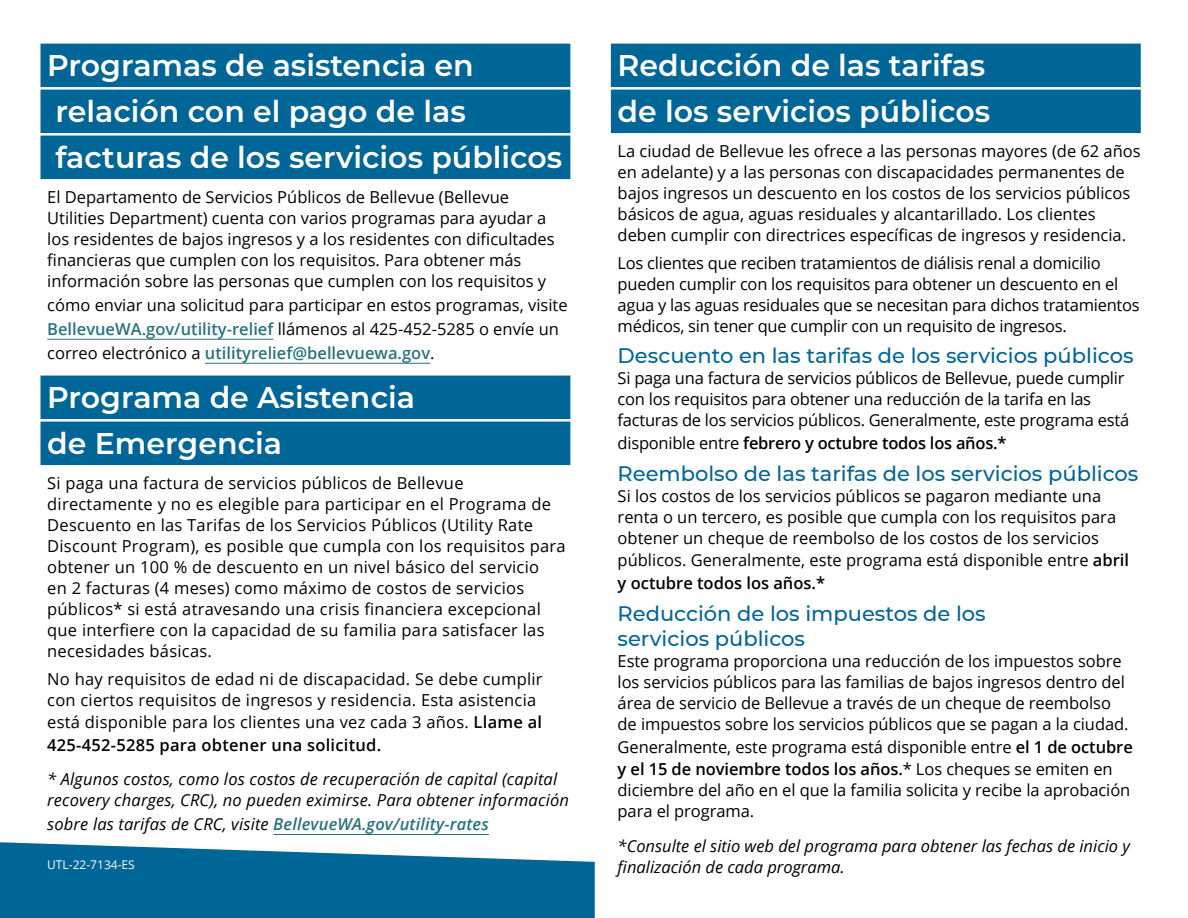
<style>
.page{position:relative;width:1188px;height:918px;background:#fff}
.page>*{position:absolute;margin:0;border:0;box-sizing:border-box;transform-origin:0 0}
.headlines-section{font:600 30px "Montserrat";color:#fff}
.subs{font:500 21px/25.2px "Montserrat";color:#006597}
.text{font:16.5px/21px "Open Sans";color:#000}
.text-2{font:italic 16.5px/21px "Open Sans";letter-spacing:.01em;color:#000}
.text-3{font:italic 600 16.5px "Open Sans";letter-spacing:.01em;color:#27737d}
.text-4{font:600 16.5px "Open Sans";letter-spacing:-.015em;color:#000}
.text-5{font:12px "Open Sans";color:#fff}
.s1{font-weight:600;color:#27737d}
.s2{font-weight:600}
.s3{font-weight:400;color:#000}
.s4{font-weight:400}
</style>
<div class="page">
<svg style="left:0;top:842px;width:595px;height:76px;background:#2179a4"></svg>
<div style="left:40px;top:44px;width:530px;height:43px;background:#006597"></div>
<div style="left:40px;top:90px;width:530px;height:43px;background:#006597"></div>
<div style="left:40px;top:136px;width:530px;height:43px;background:#006597"></div>
<hr style="left:47px;top:339px;width:226px;height:1px;background:#27737d">
<hr style="left:205px;top:363px;width:225px;height:1px;background:#27737d">
<div style="left:40px;top:376px;width:530px;height:43px;background:#006597"></div>
<div style="left:40px;top:422px;width:530px;height:43px;background:#006597"></div>
<hr style="left:273px;top:834px;width:216px;height:1px;background:#27737d">
<div style="left:611px;top:44px;width:530px;height:43px;background:#006597"></div>
<div style="left:611px;top:90px;width:530px;height:43px;background:#006597"></div>
<p class="headlines-section" style="left:47px;top:44px;width:428px">Programas de asistencia en</p>
<p class="headlines-section" style="left:56px;top:90px;width:412px">relación con el pago de las</p>
<p class="headlines-section" style="left:56px;top:136px;width:508px">facturas de los servicios públicos</p>
<p class="text" style="left:47px;top:186px;width:509px">El Departamento de Servicios Públicos de Bellevue (Bellevue Utilities Department) cuenta con varios programas para ayudar a los residentes de bajos ingresos y a los residentes con dificultades financieras que cumplen con los requisitos. Para obtener más información sobre las personas que cumplen con los requisitos y</p>
<p class="text" style="left:47px;top:292px;width:522px;line-height:24px">cómo enviar una solicitud para participar en estos programas, visite<br><span class="s1">BellevueWA.gov/utility-relief</span> llámenos al 425-452-5285 o envíe un correo electrónico a <span class="s1">utilityrelief@bellevuewa.gov</span>.</p>
<p class="headlines-section" style="left:47px;top:376px;width:369px">Programa de Asistencia</p>
<p class="headlines-section" style="left:47px;top:422px;width:236px">de Emergencia</p>
<p class="text" style="left:47px;top:472px;width:520px">Si paga una factura de servicios públicos de Bellevue directamente y no es elegible para participar en el Programa de Descuento en las Tarifas de los Servicios Públicos (Utility Rate Discount Program), es posible que cumpla con los requisitos para obtener un 100 % de descuento en un nivel básico del servicio<br>en 2 facturas (4 meses) como máximo de costos de servicios públicos* si está atravesando una crisis financiera excepcional que interfiere con la capacidad de su familia para satisfacer las necesidades básicas.</p>
<p class="text" style="left:47px;top:668px;width:497px">No hay requisitos de edad ni de discapacidad. Se debe cumplir con ciertos requisitos de ingresos y residencia. Esta asistencia</p>
<p class="text" style="left:47px;top:710px;width:496px;line-height:22.5px">está disponible para los clientes una vez cada 3 años. <span class="s2">Llame al<br>425-452-5285 para obtener una solicitud.</span></p>
<p class="text-2" style="left:47px;top:768px;width:523px">* Algunos costos, como los costos de recuperación de capital (capital recovery charges, CRC), no pueden eximirse. Para obtener información</p>
<p class="text-3" style="left:47px;top:813px;width:443px"><span class="s3">sobre las tarifas de CRC, visite</span> BellevueWA.gov/utility-rates</p>
<p class="headlines-section" style="left:618px;top:44px;width:369px">Reducción de las tarifas</p>
<p class="headlines-section" style="left:618px;top:90px;width:374px">de los servicios públicos</p>
<p class="text" style="left:618px;top:140px;width:525px">La ciudad de Bellevue les ofrece a las personas mayores (de 62 años en adelante) y a las personas con discapacidades permanentes de bajos ingresos un descuento en los costos de los servicios públicos básicos de agua, aguas residuales y alcantarillado. Los clientes deben cumplir con directrices específicas de ingresos y residencia.</p>
<p class="text" style="left:618px;top:252px;width:524px">Los clientes que reciben tratamientos de diálisis renal a domicilio pueden cumplir con los requisitos para obtener un descuento en el agua y las aguas residuales que se necesitan para dichos tratamientos médicos, sin tener que cumplir con un requisito de ingresos.</p>
<p class="subs" style="left:618px;top:343px;width:517px">Descuento en las tarifas de los servicios públicos</p>
<p class="text" style="left:618px;top:368px;width:513px">Si paga una factura de servicios públicos de Bellevue, puede cumplir con los requisitos para obtener una reducción de la tarifa en las facturas de los servicios públicos. Generalmente, este programa está</p>
<p class="text-4" style="left:618px;top:432px;width:390px"><span class="s4">disponible entre</span> febrero y octubre todos los años.*</p>
<p class="subs" style="left:618px;top:460px;width:522px">Reembolso de las tarifas de los servicios públicos</p>
<p class="text" style="left:618px;top:485px;width:500px">Si los costos de los servicios públicos se pagaron mediante una renta o un tercero, es posible que cumpla con los requisitos para obtener un cheque de reembolso de los costos de los servicios</p>
<p class="text" style="left:618px;top:549px;width:513px;line-height:22.5px">públicos. Generalmente, este programa está disponible entre <span class="s2">abril y octubre todos los años.*</span></p>
<p class="subs" style="left:618px;top:600px;width:370px">Reducción de los impuestos de los servicios públicos</p>
<p class="text" style="left:618px;top:650px;width:512px">Este programa proporciona una reducción de los impuestos sobre los servicios públicos para las familias de bajos ingresos dentro del área de servicio de Bellevue a través de un cheque de reembolso de impuestos sobre los servicios públicos que se pagan a la ciudad.</p>
<p class="text" style="left:618px;top:735px;width:517px;line-height:22.5px">Generalmente, este programa está disponible entre <span class="s2">el 1 de octubre y el 15 de noviembre todos los años.</span>* Los cheques se emiten en</p>
<p class="text" style="left:618px;top:779px;width:514px">diciembre del año en el que la familia solicita y recibe la aprobación para el programa.</p>
<p class="text-2" style="left:618px;top:835px;width:514px">*Consulte el sitio web del programa para obtener las fechas de inicio y</p>
<p class="text-5" style="left:47px;top:857px;width:89px">UTL-22-7134-ES</p>
<p class="text-2" style="left:618px;top:856px;width:229px">finalización de cada programa.</p>
</div>
